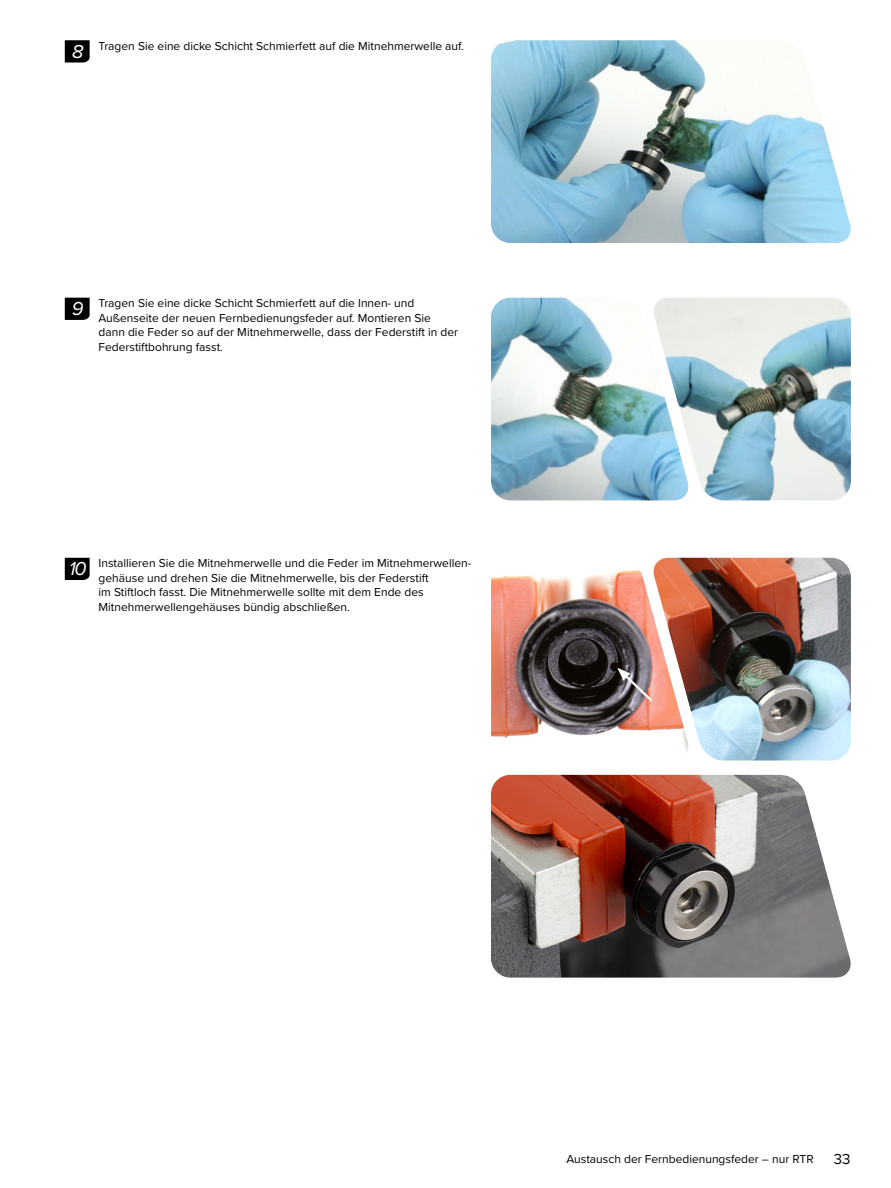
<style>
.page{position:relative;width:891px;height:1188px;background:#fff}
.page>*{position:absolute;margin:0;border:0;box-sizing:border-box;transform-origin:0 0}
.t1{font:italic 19.5px "Proxima Nova";color:#fff}
.t2{font:15px "Proxima Nova";color:#000}
.Normal_Text_-_Right{font:12px/14.4px "Proxima Nova";color:#000}
</style>
<div class="page">
<img style="left:491px;top:40px;width:360px;height:203px">
<svg style="left:65px;top:40px;width:25px;height:23px"></svg>
<svg style="left:65px;top:298px;width:25px;height:22px"></svg>
<img style="left:491px;top:298px;width:160px;height:202px">
<img style="left:651px;top:298px;width:200px;height:202px">
<svg style="left:65px;top:558px;width:25px;height:22px"></svg>
<img style="left:491px;top:570px;width:160px;height:169px">
<img style="left:651px;top:558px;width:200px;height:203px">
<svg style="left:617px;top:668px;width:37px;height:35px"></svg>
<img style="left:491px;top:775px;width:360px;height:203px">
<p class="t1" style="left:72px;top:40px;width:13px">8</p>
<p class="Normal_Text_-_Right" style="left:99px;top:39px;width:367px">Tragen Sie eine dicke Schicht Schmierfett auf die Mitnehmerwelle auf.</p>
<p class="t1" style="left:72px;top:297px;width:13px">9</p>
<p class="Normal_Text_-_Right" style="left:99px;top:296px;width:361px">Tragen Sie eine dicke Schicht Schmierfett auf die Innen- und Außenseite der neuen Fernbedienungsfeder auf. Montieren Sie dann die Feder so auf der Mitnehmerwelle, dass der Federstift in der Federstiftbohrung fasst.</p>
<p class="t1" style="left:69px;top:557px;width:19px">10</p>
<p class="Normal_Text_-_Right" style="left:99px;top:557px;width:374px">Installieren Sie die Mitnehmerwelle und die Feder im Mitnehmerwellen&shy;gehäuse und drehen Sie die Mitnehmerwelle, bis der Federstift<br>im Stiftloch fasst. Die Mitnehmerwelle sollte mit dem Ende des Mitnehmerwellengehäuses bündig abschließen.</p>
<p class="Normal_Text_-_Right" style="left:567px;top:1152px;width:249px">Austausch der Fernbedienungsfeder – nur RTR</p>
<p class="t2" style="left:834px;top:1150px;width:18px">33</p>
</div>
